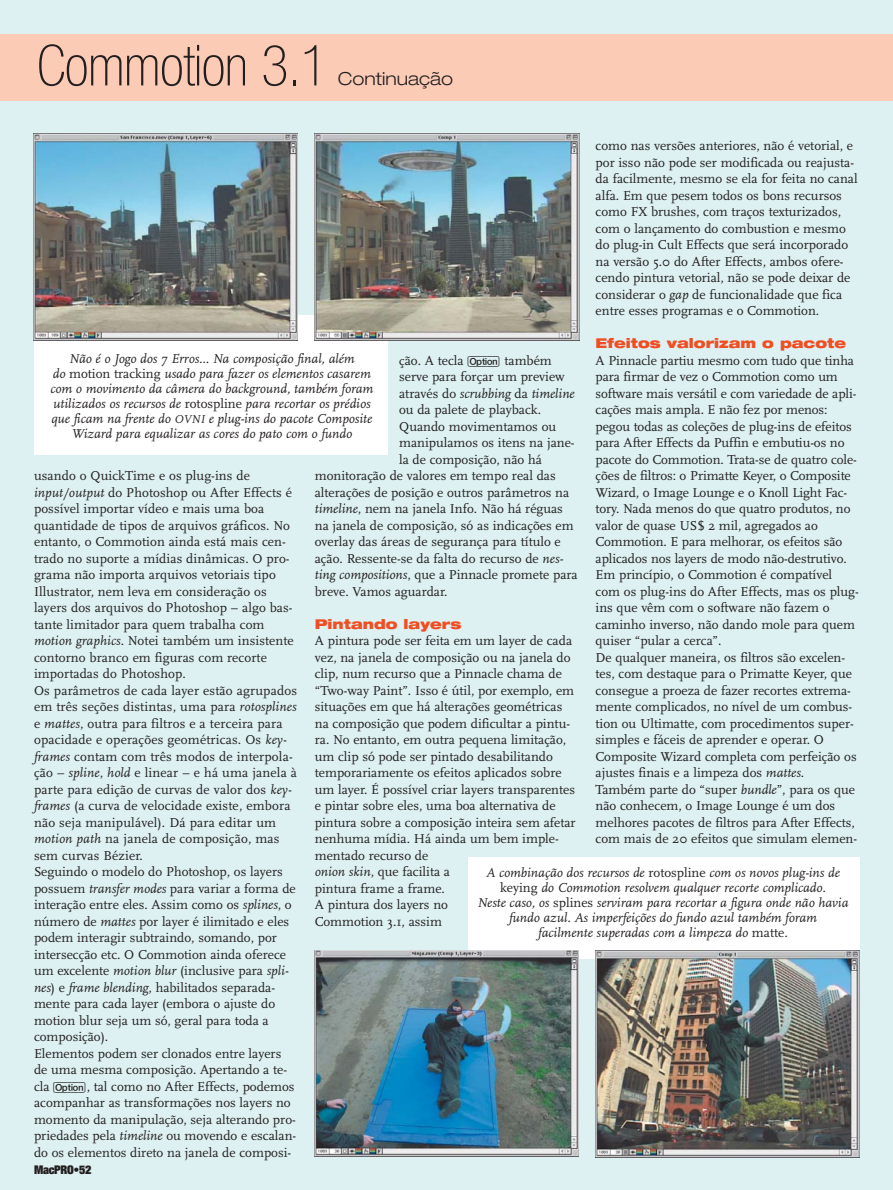
<style>
.page{position:relative;width:893px;height:1190px;background:#fff}
.page>*{position:absolute;margin:0;border:0;box-sizing:border-box;transform-origin:0 0}
.t1{font:100 condensed 56.7px "Helvetica Neue";letter-spacing:-.015em;color:#231f1f}
.t2{font:300 expanded 18px "Helvetica Neue";color:#231f1f}
.t3{font:13.5px/16.5px "Scala";color:#231f1f}
.t4{font:italic 13.5px/15px "Scala";color:#231f1f;text-align:center}
.t5{font:900 expanded 13.5px "Helvetica Neue";color:#f04e22}
.t6{font:900 expanded 12px "Helvetica Neue";letter-spacing:-.025em;color:#231f1f}
.s1{font-style:italic}
.s2{font-style:normal}
.s3{font-size:12px}
.s4{font-family:"Teclado Magnetico"}
</style>
<div class="page">
<div style="left:0;top:0;width:892px;height:1190px;background:#ddf0f2"></div>
<div style="left:0;top:34px;width:892px;height:66px;background:#fbcbb6"></div>
<div style="left:34px;top:315px;width:353px;height:139px;background:#fff"></div>
<div style="left:468px;top:857px;width:391px;height:101px;background:#fff"></div>
<img style="left:315px;top:950px;width:263px;height:206px">
<img style="left:595px;top:950px;width:264px;height:207px">
<img style="left:34px;top:133px;width:264px;height:207px">
<img style="left:315px;top:133px;width:264px;height:207px">
<h1 class="t1" style="left:37px;top:45px;width:292px">Commotion 3.1</h1>
<h2 class="t2" style="left:338px;top:72px;width:117px">Continuação</h2>
<p class="t3" style="left:595px;top:138px;width:263px">como nas versões anteriores, não é vetorial, e por isso não pode ser modificada ou reajusta&shy;da facilmente, mesmo se ela for feita no canal alfa. Em que pesem todos os bons recursos como FX brushes, com traços texturizados, com o lançamento do combustion e mesmo do plug-in Cult Effects que será incorporado na versão 5.0 do After Effects, ambos ofere&shy;cendo pintura vetorial, não se pode deixar de considerar o <span class="s1">gap</span> de funcionalidade que fica entre esses programas e o Commotion.</p>
<p class="t5" style="left:595px;top:338px;width:252px">Efeitos valorizam o pacote</p>
<p class="t3" style="left:595px;top:353px;width:265px">A Pinnacle partiu mesmo com tudo que tinha para firmar de vez o Commotion como um software mais versátil e com variedade de apli&shy;cações mais ampla. E não fez por menos: pegou todas as coleções de plug-ins de efeitos para After Effects da Puffin e embutiu-os no pacote do Commotion. Trata-se de quatro cole&shy;ções de filtros: o Primatte Keyer, o Composite Wizard, o Image Lounge e o Knoll Light Fac&shy;tory. Nada menos do que quatro produtos, no valor de quase US$ 2 mil, agregados ao Commotion. E para melhorar, os efeitos são aplicados nos layers de modo não-destrutivo.<br>Em princípio, o Commotion é compatível com os plug-ins do After Effects, mas os plug&shy;ins que vêm com o software não fazem o caminho inverso, não dando mole para quem quiser “pular a cerca”.<br>De qualquer maneira, os filtros são excelen&shy;tes, com destaque para o Primatte Keyer, que consegue a proeza de fazer recortes extrema&shy;mente complicados, no nível de um combus&shy;tion ou Ultimatte, com procedimentos super&shy;simples e fáceis de aprender e operar. O Composite Wizard completa com perfeição os ajustes finais e a limpeza dos <span class="s1">mattes</span>.<br>Também parte do “super <span class="s1">bundle</span>”, para os que não conhecem, o Image Lounge é um dos melhores pacotes de filtros para After Effects, com mais de 20 efeitos que simulam elemen-</p>
<p class="t4" style="left:50px;top:353px;width:324px">Não é o Jogo dos 7 Erros... Na composição final, além<br>do <span class="s2">motion tracking</span> usado para fazer os elementos casarem com o movimento da câmera do background, também foram utilizados os recursos de <span class="s2">rotospline</span> para recortar os prédios que ficam na frente do <span class="s3">OVNI</span> e plug-ins do pacote Composite Wizard para equalizar as cores do pato com o fundo</p>
<p class="t3" style="left:399px;top:353px;width:154px">ção. A tecla <span class="s4">[OPTION]</span> também</p>
<p class="t3" style="left:399px;top:369px;width:167px">serve para forçar um preview</p>
<p class="t4" style="left:399px;top:387px;width:177px"><span class="s2">através do</span> scrubbing <span class="s2">da</span> timeline</p>
<p class="t3" style="left:399px;top:402px;width:143px">ou da palete de playback.</p>
<p class="t3" style="left:399px;top:419px;width:158px">Quando movimentamos ou</p>
<p class="t3" style="left:399px;top:435px;width:177px">manipulamos os itens na jane-</p>
<p class="t3" style="left:399px;top:452px;width:144px">la de composição, não há</p>
<p class="t3" style="left:315px;top:468px;width:242px">monitoração de valores em tempo real das</p>
<p class="t3" style="left:315px;top:485px;width:256px">alterações de posição e outros parâmetros na</p>
<p class="t3" style="left:315px;top:501px;width:250px"><span class="s1">timeline</span>, nem na janela Info. Não há réguas</p>
<p class="t3" style="left:315px;top:518px;width:260px">na janela de composição, só as indicações em</p>
<p class="t3" style="left:315px;top:534px;width:247px">overlay das áreas de segurança para título e</p>
<p class="t3" style="left:315px;top:551px;width:250px">ação. Ressente-se da falta do recurso de <span class="s1">nes-</span></p>
<p class="t3" style="left:315px;top:567px;width:264px"><span class="s1">ting compositions</span>, que a Pinnacle promete para</p>
<p class="t3" style="left:315px;top:584px;width:134px">breve. Vamos aguardar.</p>
<p class="t5" style="left:315px;top:618px;width:148px">Pintando layers</p>
<p class="t3" style="left:315px;top:633px;width:262px">A pintura pode ser feita em um layer de cada vez, na janela de composição ou na janela do clip, num recurso que a Pinnacle chama de “Two-way Paint”. Isso é útil, por exemplo, em situações em que há alterações geométricas na composição que podem dificultar a pintu&shy;ra. No entanto, em outra pequena limitação, um clip só pode ser pintado desabilitando temporariamente os efeitos aplicados sobre um layer. É possível criar layers transparentes e pintar sobre eles, uma boa alternativa de pintura sobre a composição inteira sem afetar nenhuma mídia. Há ainda um bem imple&shy;mentado recurso de<br><span class="s1">onion skin</span>, que facilita a<br>pintura frame a frame.<br>A pintura dos layers no<br>Commotion 3.1, assim</p>
<p class="t3" style="left:34px;top:468px;width:264px">usando o QuickTime e os plug-ins de <span class="s1">input/output</span> do Photoshop ou After Effects é possível importar vídeo e mais uma boa quantidade de tipos de arquivos gráficos. No entanto, o Commotion ainda está mais cen&shy;trado no suporte a mídias dinâmicas. O pro&shy;grama não importa arquivos vetoriais tipo Illustrator, nem leva em consideração os layers dos arquivos do Photoshop – algo bas&shy;tante limitador para quem trabalha com <span class="s1">motion graphics</span>. Notei também um insistente contorno branco em figuras com recorte importadas do Photoshop.<br>Os parâmetros de cada layer estão agrupados em três seções distintas, uma para <span class="s1">rotosplines </span>e <span class="s1">mattes</span>, outra para filtros e a terceira para opacidade e operações geométricas. Os <span class="s1">key&shy;frames</span> contam com três modos de interpola&shy;ção – <span class="s1">spline</span>, <span class="s1">hold</span> e linear – e há uma janela à parte para edição de curvas de valor dos <span class="s1">key&shy;frames</span> (a curva de velocidade existe, embora não seja manipulável). Dá para editar um <span class="s1">motion path</span> na janela de composição, mas sem curvas Bézier.<br>Seguindo o modelo do Photoshop, os layers possuem <span class="s1">transfer modes</span> para variar a forma de interação entre eles. Assim como os <span class="s1">splines</span>, o número de <span class="s1">mattes</span> por layer é ilimitado e eles podem interagir subtraindo, somando, por intersecção etc. O Commotion ainda oferece um excelente <span class="s1">motion blur</span> (inclusive para <span class="s1">spli&shy;nes</span>) e <span class="s1">frame blending</span>, habilitados separada&shy;mente para cada layer (embora o ajuste do motion blur seja um só, geral para toda a composição).<br>Elementos podem ser clonados entre layers de uma mesma composição. Apertando a te&shy;cla <span class="s4">[OPTION]</span>, tal como no After Effects, podemos acompanhar as transformações nos layers no momento da manipulação, seja alterando pro&shy;priedades pela <span class="s1">timeline</span> ou movendo e escalan&shy;do os elementos direto na janela de composi-</p>
<p class="t4" style="left:477px;top:866px;width:372px">A combinação dos recursos de <span class="s2">rotospline</span> com os novos plug-ins de <span class="s2">keying</span> do Commotion resolvem qualquer recorte complicado.<br>Neste caso, os <span class="s2">splines</span> serviram para recortar a figura onde não havia fundo azul. As imperfeições do fundo azul também foram<br>facilmente superadas com a limpeza do <span class="s2">matte</span>.</p>
<p class="t6" style="left:34px;top:1165px;width:59px">MacPRO•52</p>
</div>
